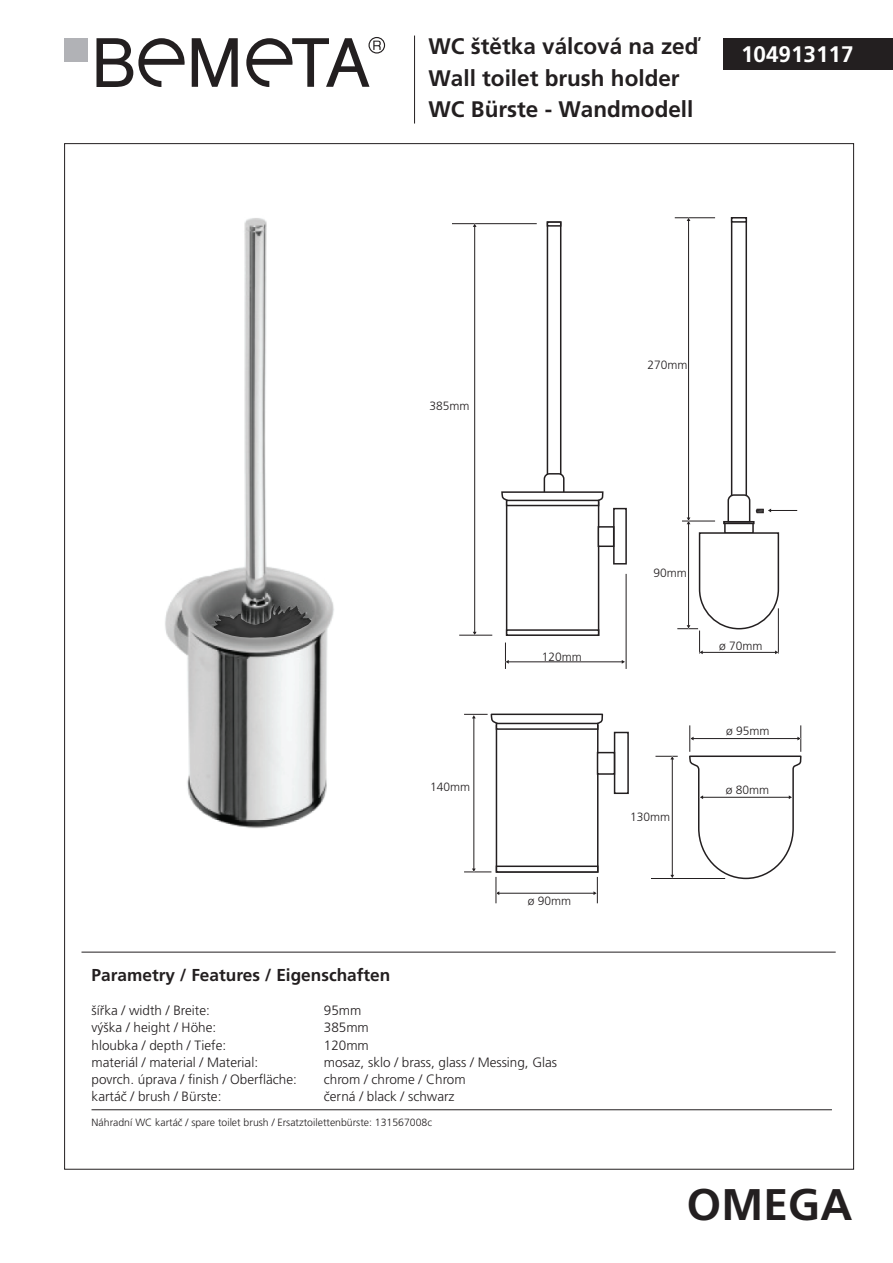
<style>
.page{position:relative;width:893px;height:1263px;background:#fff}
.page>*{position:absolute;margin:0;border:0;box-sizing:border-box;transform-origin:0 0}
.t1{font:700 44.25px "Frutiger CE";color:#231f20}
.t2{font:700 22.5px/31.5px "Frutiger CE";color:#231f20}
.t3{font:700 22.5px "Frutiger CE";color:#fff}
.t4{font:700 17.25px "Frutiger CE";color:#231f20}
.t5{font:300 13.5px "Frutiger CE";color:#231f20}
.t6{font:300 12px "Frutiger CE";color:#231f20}
.t7{font:300 10.5px "Frutiger CE";color:#231f20}
</style>
<div class="page">
<div style="left:547px;top:221px;width:14px;height:278px;background:#fff;border:2px solid #231f20"></div>
<svg style="left:547px;top:221px;width:14px;height:6px"></svg>
<div style="left:724px;top:38px;width:169px;height:32px;background:#231f20"></div>
<svg style="left:192px;top:38px;width:46px;height:49px"></svg>
<svg style="left:96px;top:38px;width:89px;height:49px"></svg>
<div style="left:65px;top:38px;width:23px;height:24px;background:#b1b2b6"></div>
<svg style="left:246px;top:37px;width:139px;height:50px"></svg>
<hr style="left:414px;top:36px;width:1px;height:88px;background:#231f20">
<hr style="left:675px;top:217px;width:40px;height:1px;background:#231f20">
<hr style="left:682px;top:521px;width:33px;height:1px;background:#231f20">
<hr style="left:688px;top:220px;width:1px;height:298px;background:#231f20">
<hr style="left:452px;top:223px;width:85px;height:1px;background:#231f20">
<hr style="left:459px;top:635px;width:33px;height:1px;background:#231f20">
<hr style="left:474px;top:226px;width:1px;height:406px;background:#231f20">
<hr style="left:688px;top:524px;width:1px;height:102px;background:#231f20">
<svg style="left:687px;top:517px;width:3px;height:7px"></svg>
<div style="left:731px;top:217px;width:16px;height:305px;background:#fff;border:2px solid #231f20"></div>
<div style="left:724px;top:521px;width:30px;height:13px;background:#fff;border:2px solid #231f20"></div>
<div style="left:723px;top:521px;width:32px;height:3px;background:#fff;border:2px solid #231f20"></div>
<svg style="left:731px;top:217px;width:16px;height:6px"></svg>
<svg style="left:677px;top:531px;width:103px;height:123px"></svg>
<hr style="left:499px;top:893px;width:95px;height:1px;background:#231f20">
<svg style="left:593px;top:877px;width:5px;height:26px"></svg>
<hr style="left:474px;top:718px;width:1px;height:151px;background:#231f20">
<svg style="left:464px;top:868px;width:35px;height:35px"></svg>
<svg style="left:464px;top:713px;width:141px;height:125px"></svg>
<hr style="left:626px;top:574px;width:1px;height:95px;background:#231f20">
<hr style="left:508px;top:662px;width:114px;height:1px;background:#231f20">
<svg style="left:505px;top:642px;width:4px;height:27px"></svg>
<div style="left:496px;top:725px;width:102px;height:148px;background:#fff;border:2px solid #231f20"></div>
<svg style="left:496px;top:865px;width:102px;height:8px"></svg>
<svg style="left:496px;top:723px;width:102px;height:7px"></svg>
<div style="left:614px;top:732px;width:15px;height:62px;background:#fff;border:2px solid #231f20"></div>
<div style="left:597px;top:752px;width:18px;height:23px;background:#fff;border:2px solid #231f20"></div>
<svg style="left:501px;top:472px;width:103px;height:132px"></svg>
<div style="left:506px;top:501px;width:93px;height:135px;background:#fff;border:2px solid #231f20"></div>
<svg style="left:506px;top:629px;width:93px;height:7px"></svg>
<svg style="left:506px;top:500px;width:93px;height:6px"></svg>
<div style="left:613px;top:508px;width:14px;height:56px;background:#fff;border:2px solid #231f20"></div>
<div style="left:598px;top:526px;width:16px;height:21px;background:#fff;border:2px solid #231f20"></div>
<svg style="left:727px;top:493px;width:70px;height:30px"></svg>
<hr style="left:651px;top:878px;width:74px;height:1px;background:#231f20">
<hr style="left:672px;top:759px;width:1px;height:116px;background:#231f20">
<svg style="left:655px;top:756px;width:23px;height:3px"></svg>
<svg style="left:689px;top:725px;width:113px;height:155px"></svg>
<img style="left:165px;top:218px;width:169px;height:610px">
<hr style="left:92px;top:1109px;width:740px;height:1px;background:#231f20">
<hr style="left:82px;top:952px;width:754px;height:1px;background:#231f20">
<svg style="left:214px;top:604px;width:97px;height:34px;background:#4f4f4f"></svg>
<h2 class="t2" style="left:428px;top:31px;width:273px">WC štětka válcová na zeď<br>Wall toilet brush holder<br>WC Bürste - Wandmodell</h2>
<h2 class="t3" style="left:741px;top:42px;width:114px">104913117</h2>
<p class="t6" style="left:430px;top:399px;width:42px">385mm</p>
<p class="t6" style="left:647px;top:358px;width:42px">270mm</p>
<p class="t6" style="left:430px;top:780px;width:42px">140mm</p>
<p class="t6" style="left:542px;top:649px;width:42px">120mm</p>
<p class="t6" style="left:528px;top:894px;width:45px">ø 90mm</p>
<p class="t4" style="left:92px;top:966px;width:300px">Parametry / Features / Eigenschaften</p>
<p class="t5" style="left:92px;top:1003px;width:120px">šířka / width / Breite:</p>
<p class="t5" style="left:324px;top:1003px;width:39px">95mm</p>
<p class="t5" style="left:92px;top:1020px;width:126px">výška / height / Höhe:</p>
<p class="t5" style="left:324px;top:1020px;width:47px">385mm</p>
<p class="t5" style="left:92px;top:1037px;width:136px">hloubka / depth / Tiefe:</p>
<p class="t5" style="left:324px;top:1037px;width:47px">120mm</p>
<p class="t5" style="left:92px;top:1054px;width:168px">materiál / material / Material:</p>
<p class="t5" style="left:324px;top:1054px;width:235px">mosaz, sklo / brass, glass / Messing, Glas</p>
<p class="t5" style="left:92px;top:1072px;width:207px">povrch. úprava / finish / Oberfläche:</p>
<p class="t5" style="left:324px;top:1072px;width:143px">chrom / chrome / Chrom</p>
<p class="t5" style="left:92px;top:1089px;width:131px">kartáč / brush / Bürste:</p>
<p class="t5" style="left:324px;top:1089px;width:132px">černá / black / schwarz</p>
<p class="t7" style="left:92px;top:1116px;width:342px">Náhradní WC kartáč / spare toilet brush / Ersatztoilettenbürste: 131567008c</p>
<p class="t6" style="left:653px;top:566px;width:35px">90mm</p>
<p class="t6" style="left:630px;top:809px;width:42px">130mm</p>
<p class="t6" style="left:719px;top:639px;width:45px">ø 70mm</p>
<p class="t6" style="left:726px;top:724px;width:45px">ø 95mm</p>
<p class="t6" style="left:726px;top:783px;width:45px">ø 80mm</p>
<h1 class="t1" style="left:687px;top:1179px;width:167px">OMEGA</h1>
</div>
